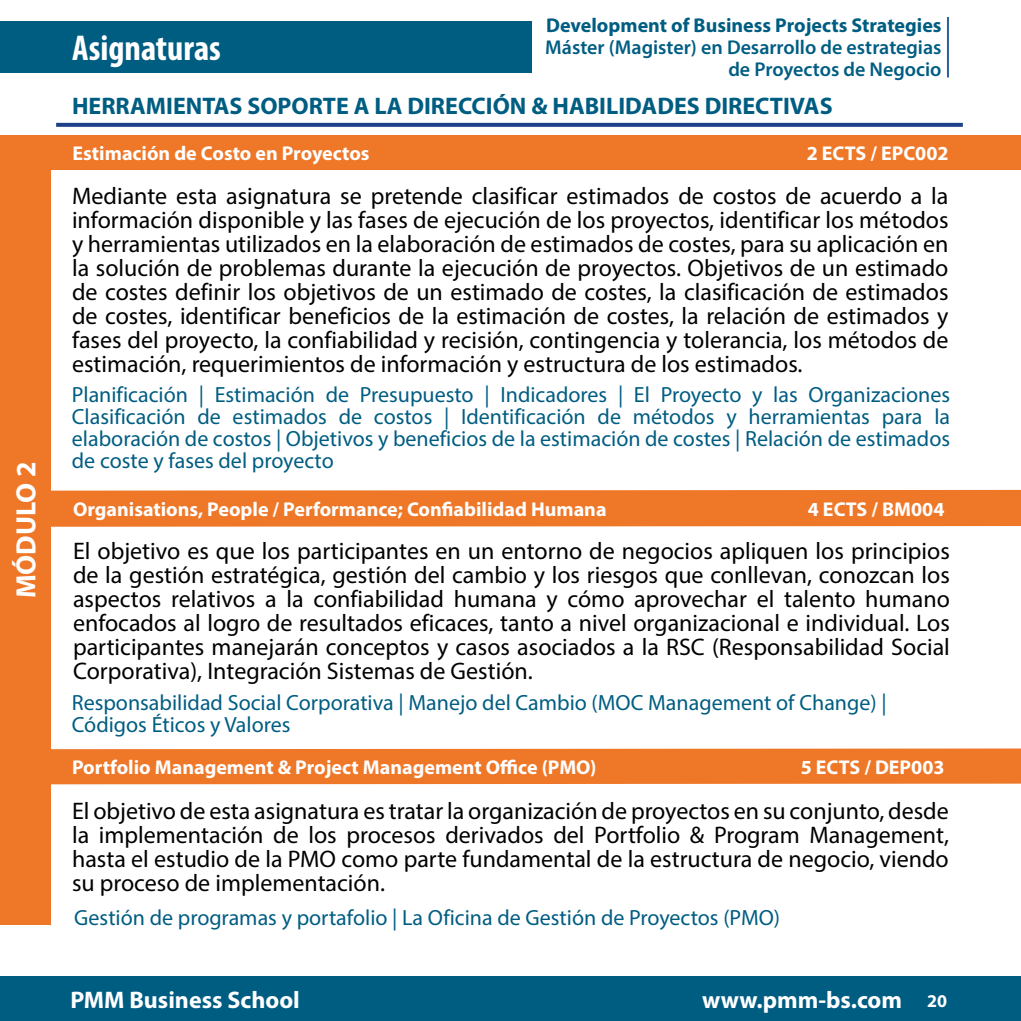
<style>
.page{position:relative;width:1021px;height:1021px;background:#fff}
.page>*{position:absolute;margin:0;border:0;box-sizing:border-box;transform-origin:0 0}
.t1{font:700 condensed 36px "Myriad Pro";color:#fff}
.t2{font:700 28px "Myriad Pro";color:#fff}
.t3{font:24px/24px "Myriad Pro";color:#000;text-align:justify}
.t4{font:700 24px "Myriad Pro";color:#005d82}
.t5{font:700 24px "Myriad Pro";color:#fff}
.t6{font:22px/22px "Myriad Pro";color:#005d82}
.t7{font:700 20px "Myriad Pro";color:#fff}
.t8{font:600 20px/22px "Myriad Pro";color:#005d82;text-align:right}
.t9{font:700 20px "Myriad Pro";color:#005d82}
.t10{font:700 18px "Myriad Pro";color:#fff}
</style>
<div class="page">
<div style="left:0;top:976px;width:1020px;height:44px;background:#005d82"></div>
<div style="left:0;top:21px;width:531px;height:51px;background:#005d82"></div>
<hr style="left:946px;top:17px;width:2px;height:60px;background:#2b6199">
<div style="left:50px;top:490px;width:970px;height:37px;background:#ef7728"></div>
<div style="left:50px;top:748px;width:970px;height:36px;background:#ef7728"></div>
<svg style="left:56px;top:123px;width:906px;height:4px;background:#27488d"></svg>
<div style="left:0;top:135px;width:1020px;height:35px;background:#ef7728"></div>
<div style="left:0;top:135px;width:50px;height:790px;background:#ef7728"></div>
<p class="t2" style="left:8px;top:598px;width:138px;rotate:-90deg">MÓDULO 2</p>
<h1 class="t1" style="left:72px;top:25px;width:150px">Asignaturas</h1>
<p class="t9" style="left:546px;top:12px;width:397px">Development of Business Projects Strategies</p>
<p class="t8" style="left:545px;top:36px;width:398px">Máster (Magister) en Desarrollo de estrategias de Proyectos de Negocio</p>
<p class="t4" style="left:72px;top:90px;width:762px">HERRAMIENTAS SOPORTE A LA DIRECCIÓN &amp; HABILIDADES DIRECTIVAS</p>
<p class="t7" style="left:72px;top:140px;width:298px">Estimación de Costo en Proyectos</p>
<p class="t7" style="left:806px;top:140px;width:143px">2 ECTS / EPC002</p>
<p class="t3" style="left:72px;top:183px;width:878px">Mediante esta asignatura se pretende clasificar estimados de costos de acuerdo a la información disponible y las fases de ejecución de los proyectos, identificar los métodos y herramientas utilizados en la elaboración de estimados de costes, para su aplicación en la solución de problemas durante la ejecución de proyectos. Objetivos de un estimado de costes definir los objetivos de un estimado de costes, la clasificación de estimados de costes, identificar beneficios de la estimación de costes, la relación de estimados y fases del proyecto, la confiabilidad y recisión, contingencia y tolerancia, los métodos de estimación, requerimientos de información y estructura de los estimados.</p>
<p class="t6" style="left:72px;top:383px;width:879px;text-align:justify">Planificación | Estimación de Presupuesto | Indicadores | El Proyecto y las Organizaciones Clasificación de estimados de costos | Identificación de métodos y herramientas para la elaboración de costos | Objetivos y beneficios de la estimación de costes | Relación de estimados de coste y fases del proyecto</p>
<p class="t7" style="left:73px;top:496px;width:535px">Organisations, People / Performance; Confiabilidad Humana</p>
<p class="t7" style="left:807px;top:496px;width:138px">4 ECTS / BM004</p>
<p class="t3" style="left:73px;top:539px;width:878px">El objetivo es que los participantes en un entorno de negocios apliquen los principios de la gestión estratégica, gestión del cambio y los riesgos que conllevan, conozcan los aspectos relativos a la confiabilidad humana y cómo aprovechar el talento humano enfocados al logro de resultados eficaces, tanto a nivel organizacional e individual. Los participantes manejarán conceptos y casos asociados a la RSC (Responsabilidad Social Corporativa), Integración Sistemas de Gestión.</p>
<p class="t6" style="left:72px;top:691px;width:816px">Responsabilidad Social Corporativa | Manejo del Cambio (MOC Management of Change) |<br>Códigos Éticos y Valores</p>
<p class="t7" style="left:72px;top:754px;width:526px">Portfolio Management &amp; Project Management Office (PMO)</p>
<p class="t7" style="left:800px;top:754px;width:145px">5 ECTS / DEP003</p>
<p class="t3" style="left:72px;top:799px;width:878px">El objetivo de esta asignatura es tratar la organización de proyectos en su conjunto, desde la implementación de los procesos derivados del Portfolio &amp; Program Management, hasta el estudio de la PMO como parte fundamental de la estructura de negocio, viendo su proceso de implementación.</p>
<p class="t6" style="left:74px;top:906px;width:707px">Gestión de programas y portafolio | La Oficina de Gestión de Proyectos (PMO)</p>
<p class="t5" style="left:70px;top:984px;width:231px">PMM Business School</p>
<p class="t5" style="left:702px;top:984px;width:201px">www.pmm-bs.com</p>
<p class="t10" style="left:927px;top:989px;width:21px">20</p>
</div>
